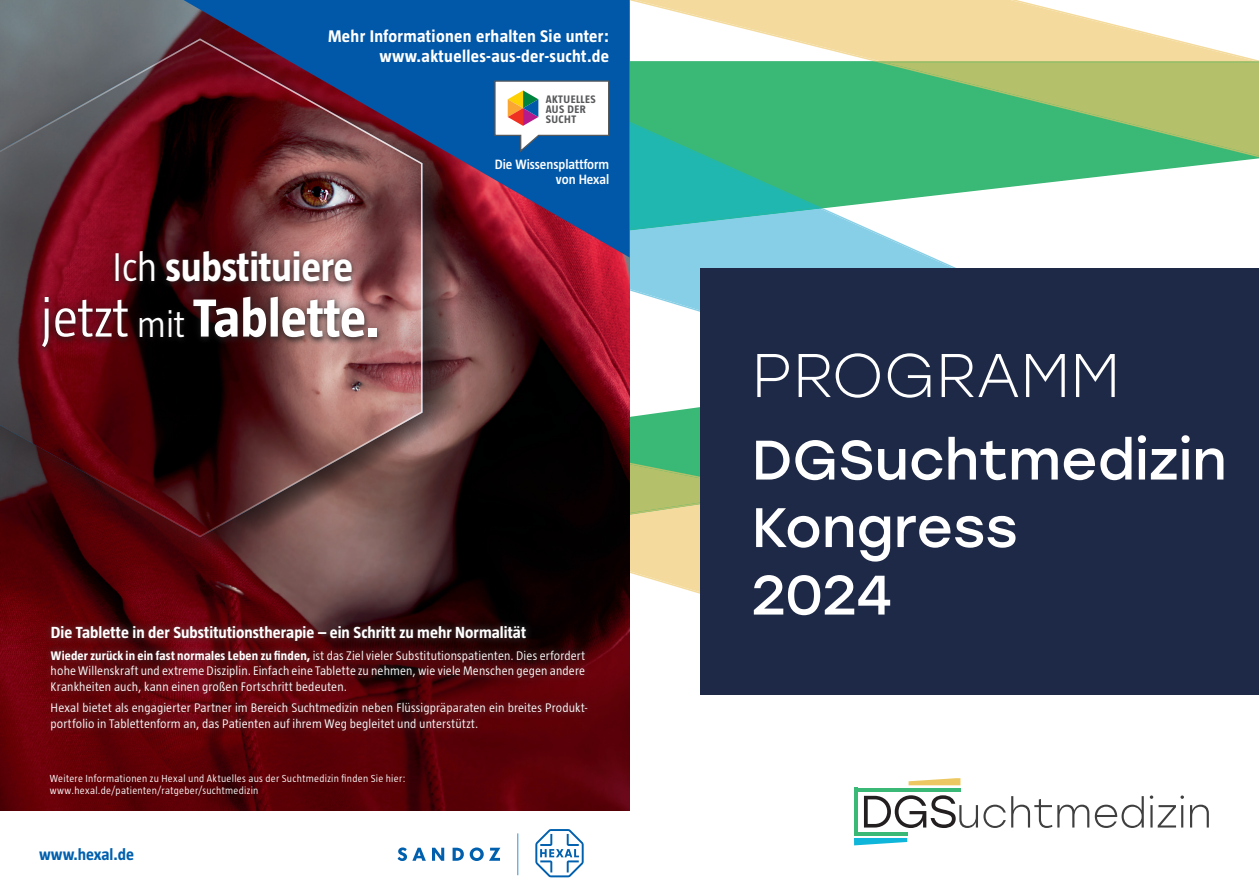
<style>
.page{position:relative;width:1259px;height:893px;background:#fff}
.page>*{position:absolute;margin:0;border:0;box-sizing:border-box;transform-origin:0 0}
.t1{font:300 61.5px "Stolzl";color:#fff}
.t2{font:55.5px "Stolzl";color:#fff}
.t3{font:700 54.9px "Taz Hexal";color:#fff}
.t4{font:700 41.1px "Taz Hexal";letter-spacing:-.005em;color:#fff}
.t5{font:700 17.25px/20.7px "Taz Hexal";letter-spacing:.02em;color:#fff;text-align:right}
.t6{font:700 16.5px "Taz Hexal";color:#fff}
.t7{font:700 16.5px "Taz Hexal";color:#0160ae}
.t8{font:600 13.8px/15px "Taz Hexal";color:#fff;text-align:right}
.t9{font:300 12.75px/15.3px "Taz Hexal";letter-spacing:.01em;color:#fff;text-align:justify}
.t10{font:700 11.1px/10.1px "Taz Hexal";letter-spacing:.04em;color:#57585a}
.t11{font:300 10.5px/12.6px "Taz Hexal";letter-spacing:.03em;color:#fff}
.s1{font-weight:300}
.s2{font-weight:300;font-size:37.2px}
.s3{font-weight:700}
</style>
<div class="page">
<svg style="left:908px;top:778px;width:52px;height:7px"></svg>
<svg style="left:864px;top:795px;width:141px;height:33px"></svg>
<svg style="left:1011px;top:796px;width:132px;height:32px"></svg>
<hr style="left:1150px;top:805px;width:2px;height:22px;background:#3f3f40">
<svg style="left:1149px;top:795px;width:4px;height:4px"></svg>
<svg style="left:1157px;top:805px;width:19px;height:22px"></svg>
<hr style="left:1181px;top:805px;width:2px;height:22px;background:#3f3f40">
<svg style="left:1180px;top:795px;width:4px;height:4px"></svg>
<svg style="left:1190px;top:805px;width:18px;height:22px"></svg>
<hr style="left:854px;top:788px;width:3px;height:46px;background:#3ab875">
<hr style="left:854px;top:788px;width:106px;height:3px;background:#3ab875">
<svg style="left:854px;top:838px;width:53px;height:7px"></svg>
<hr style="left:854px;top:832px;width:53px;height:3px;background:#3ab875">
<svg style="left:629px;top:230px;width:327px;height:211px;fill:#86cfe7"></svg>
<svg style="left:629px;top:515px;width:71px;height:93px;fill:#f4db9d"></svg>
<svg style="left:629px;top:463px;width:71px;height:52px;background:#a7bf6f"></svg>
<div style="left:700px;top:268px;width:559px;height:426px;background:#1e2947"></div>
<img style="left:0;top:0;width:629px;height:811px">
<svg style="left:183px;top:0;width:446px;height:257px;background:#244a8e"></svg>
<svg style="left:494px;top:80px;width:116px;height:74px"></svg>
<div style="left:0;top:20px;width:458px;height:552px;background:#231f20;opacity:.6"></div>
<svg style="left:0;top:38px;width:424px;height:500px;background:#5c2f37"></svg>
<div style="left:32px;top:285px;width:356px;height:72px;background:#231f20;opacity:.5"></div>
<div style="left:104px;top:240px;width:259px;height:52px;background:#231f20;opacity:.5"></div>
<div style="left:43px;top:619px;width:551px;height:118px;background:#57585a;opacity:.75"></div>
<svg style="left:397px;top:847px;width:103px;height:14px"></svg>
<svg style="left:535px;top:829px;width:48px;height:48px"></svg>
<hr style="left:517px;top:833px;width:1px;height:42px;background:#3393d0">
<svg style="left:629px;top:0;width:630px;height:230px"></svg>
<p class="t5" style="left:328px;top:25px;width:283px">Mehr Informationen erhalten Sie unter: www.aktuelles-aus-der-sucht.de</p>
<p class="t10" style="left:546px;top:94px;width:51px">AKTUELLES<br>AUS DER<br>SUCHT</p>
<p class="t4" style="left:113px;top:244px;width:242px"><span class="s1">Ich</span> substituiere</p>
<p class="t3" style="left:41px;top:287px;width:341px"><span class="s1">jetzt</span> <span class="s2">mit</span> Tablette.</p>
<p class="t8" style="left:495px;top:156px;width:116px">Die Wissensplattform von Hexal</p>
<p class="t6" style="left:51px;top:624px;width:477px">Die Tablette in der Substitutionstherapie – ein Schritt zu mehr Normalität</p>
<p class="t9" style="left:51px;top:648px;width:536px"><span class="s3">Wieder zurück in ein fast normales Leben zu finden,</span> ist das Ziel vieler Substitutionspatienten. Dies erfordert hohe Willenskraft und extreme Disziplin. Einfach eine Tablette zu nehmen, wie viele Menschen gegen andere Krankheiten auch, kann einen großen Fortschritt bedeuten.</p>
<p class="t9" style="left:50px;top:700px;width:539px">Hexal bietet als engagierter Partner im Bereich Suchtmedizin neben Flüssigpräparaten ein breites Produkt&shy;portfolio in Tablettenform an, das Patienten auf ihrem Weg begleitet und unterstützt.</p>
<p class="t11" style="left:50px;top:772px;width:357px">Weitere Informationen zu Hexal und Aktuelles aus der Suchtmedizin finden Sie hier: www.hexal.de/patienten/ratgeber/suchtmedizin</p>
<p class="t7" style="left:39px;top:845px;width:96px">www.hexal.de</p>
<p class="t1" style="left:751px;top:333px;width:370px">PROGRAMM</p>
<p class="t2" style="left:751px;top:421px;width:477px">DGSuchtmedizin</p>
<p class="t2" style="left:751px;top:488px;width:268px">Kongress</p>
<p class="t2" style="left:751px;top:556px;width:142px">2024</p>
</div>
